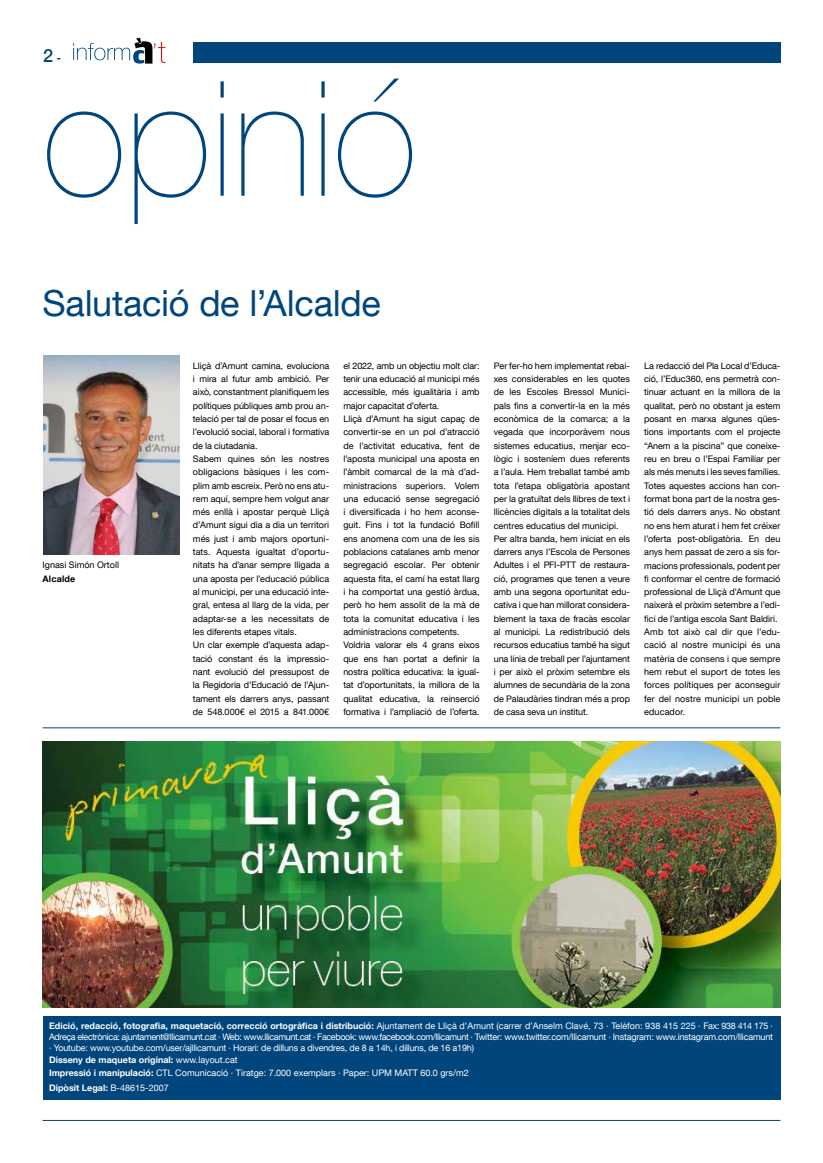
<style>
.page{position:relative;width:823px;height:1163px;background:#fff}
.page>*{position:absolute;margin:0;border:0;box-sizing:border-box;transform-origin:0 0}
.t1{font:200 160px "Helvetica Neue LT Com";color:#00457c}
.t2{font:35.9px "Helvetica Neue LT Com";letter-spacing:-.005em;color:#00457c}
.t3{font:500 18px "Helvetica Neue";color:#00457c}
.t4{font:9px/13.3px "Helvetica Neue LT Com";color:#000}
.t5{font:9px/10.8px "Helvetica Neue LT Com";letter-spacing:-.02em;color:#fff;text-align:justify}
.t6{font:9px/12.8px "Helvetica Neue LT Com";color:#fff}
.t7{font:700 9px "Helvetica Neue LT Com";color:#fff}
.t8{font:700 9px "Helvetica Neue LT Com";letter-spacing:.02em;color:#000}
.s1{font-size:12px}
.s2{font-weight:700}
.s3{font-weight:400}
</style>
<div class="page">
<div style="left:193px;top:43px;width:587px;height:20px;background:#00457c"></div>
<hr style="left:43px;top:1119px;width:737px;height:1px;background:#00457c">
<svg style="left:73px;top:38px;width:92px;height:26px"></svg>
<img style="left:43px;top:355px;width:136px;height:199px">
<div style="left:43px;top:1016px;width:737px;height:83px;background:#00457c"></div>
<hr style="left:43px;top:727px;width:737px;height:1px;background:#00457c">
<img style="left:43px;top:741px;width:737px;height:266px">
<h3 class="t3" style="left:43px;top:41px;width:20px">2 <span class="s1">-</span></h3>
<h1 class="t1" style="left:43px;top:46px;width:375px">opinió</h1>
<h2 class="t2" style="left:43px;top:280px;width:339px">Salutació de l’Alcalde</h2>
<p class="t4" style="left:43px;top:558px;width:78px">Ignasi Simón Ortoll</p>
<p class="t8" style="left:43px;top:572px;width:34px">Alcalde</p>
<p class="t4" style="left:193px;top:358px;width:138px">Lliçà d’Amunt camina, evoluciona i mira al futur amb ambició. Per això, constantment planifiquem les polítiques públiques amb prou an&shy;telació per tal de posar el focus en l’evolució social, laboral i formativa de la ciutadania.<br>Sabem quines són les nostres obligacions bàsiques i les com&shy;plim amb escreix. Però no ens atu&shy;rem aquí, sempre hem volgut anar més enllà i apostar perquè Lliçà d’Amunt sigui dia a dia un territori més just i amb majors oportuni&shy;tats. Aquesta igualtat d’oportu&shy;nitats ha d’anar sempre lligada a una aposta per l’educació pública al municipi, per una educació inte&shy;gral, entesa al llarg de la vida, per adaptar-se a les necessitats de les diferents etapes vitals.<br>Un clar exemple d’aquesta adap&shy;tació constant és la impressio&shy;nant evolució del pressupost de la Regidoria d’Educació de l’Ajun&shy;tament els darrers anys, passant de 548.000€ el 2015 a 841.000€</p>
<p class="t4" style="left:343px;top:358px;width:138px">el 2022, amb un objectiu molt clar: tenir una educació al municipi més accessible, més igualitària i amb major capacitat d’oferta.<br>Lliçà d’Amunt ha sigut capaç de convertir-se en un pol d’atracció de l’activitat educativa, fent de l’aposta municipal una aposta en l’àmbit comarcal de la mà d’ad&shy;ministracions superiors. Volem una educació sense segregació i diversificada i ho hem aconse&shy;guit. Fins i tot la fundació Bofill ens anomena com una de les sis poblacions catalanes amb menor segregació escolar. Per obtenir aquesta fita, el camí ha estat llarg i ha comportat una gestió àrdua, però ho hem assolit de la mà de tota la comunitat educativa i les administracions competents.<br>Voldria valorar els 4 grans eixos que ens han portat a definir la nostra política educativa: la igual&shy;tat d’oportunitats, la millora de la qualitat educativa, la reinserció formativa i l’ampliació de l’oferta.</p>
<p class="t4" style="left:493px;top:358px;width:138px">Per fer-ho hem implementat rebai&shy;xes considerables en les quotes de les Escoles Bressol Munici&shy;pals fins a convertir-la en la més econòmica de la comarca; a la vegada que incorporàvem nous sistemes educatius, menjar eco&shy;lògic i sosteníem dues referents a l’aula. Hem treballat també amb tota l’etapa obligatòria apostant per la gratuïtat dels llibres de text i llicències digitals a la totalitat dels centres educatius del municipi.<br>Per altra banda, hem iniciat en els darrers anys l’Escola de Persones Adultes i el PFI-PTT de restaura&shy;ció, programes que tenen a veure amb una segona oportunitat edu&shy;cativa i que han millorat considera&shy;blement la taxa de fracàs escolar al municipi. La redistribució dels recursos educatius també ha sigut una línia de treball per l’ajuntament i per això el pròxim setembre els alumnes de secundària de la zona de Palaudàries tindran més a prop de casa seva un institut.</p>
<p class="t4" style="left:643px;top:359px;width:138px">La redacció del Pla Local d’Educa&shy;ció, l’Educ360, ens permetrà con&shy;tinuar actuant en la millora de la qualitat, però no obstant ja estem posant en marxa algunes qües&shy;tions importants com el projecte “Anem a la piscina” que coneixe&shy;reu en breu o l’Espai Familiar per als més menuts i les seves famílies.<br>Totes aquestes accions han con&shy;format bona part de la nostra ges&shy;tió dels darrers anys. No obstant no ens hem aturat i hem fet créixer l’oferta post-obligatòria. En deu anys hem passat de zero a sis for&shy;macions professionals, podent per fi conformar el centre de formació professional de Lliçà d’Amunt que naixerà el pròxim setembre a l’edi&shy;fici de l’antiga escola Sant Baldiri.<br>Amb tot això cal dir que l’edu&shy;cació al nostre municipi és una matèria de consens i que sempre hem rebut el suport de totes les forces polítiques per aconseguir fer del nostre municipi un poble educador.</p>
<p class="t5" style="left:49px;top:1019px;width:725px"><span class="s2">Edició, redacció, fotografia, maquetació, correcció ortogràfica i distribució:</span> Ajuntament de Lliçà d’Amunt (carrer d’Anselm Clavé, 73 · Telèfon: 938 415 225 · Fax: 938 414 175 · Adreça electrònica: ajuntament@llicamunt.cat · Web: www.llicamunt.cat · Facebook: www.facebook.com/llicamunt · Twitter: www.twitter.com/llicamunt · Instagram: www.instagram.com/llicamunt · Youtube: www.youtube.com/user/ajllicamunt · Horari: de dilluns a divendres, de 8 a 14h, i dilluns, de 16 a19h)</p>
<p class="t6" style="left:49px;top:1053px;width:421px"><span class="s2">Disseny de maqueta original:</span> www.layout.cat<br><span class="s2">Impressió i manipulació:</span> CTL Comunicació · Tiratge: 7.000 exemplars · Paper: UPM MATT 60.0 grs/m2</p>
<p class="t7" style="left:49px;top:1081px;width:121px">Dipòsit Legal: <span class="s3">B-48615-2007</span></p>
</div>
